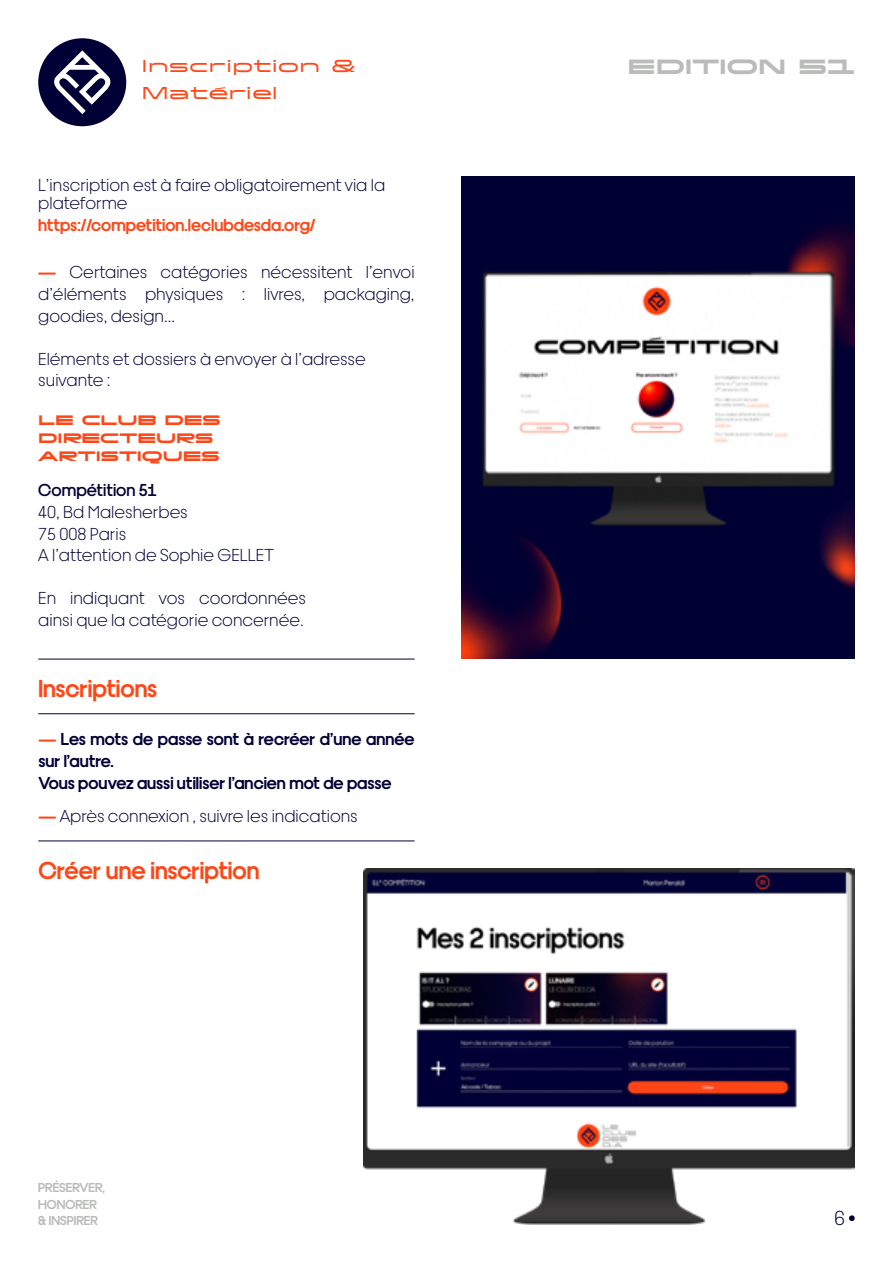
<style>
.page{position:relative;width:893px;height:1263px;background:#fff}
.page>*{position:absolute;margin:0;border:0;box-sizing:border-box;transform-origin:0 0}
.t1{font:700 25.5px "Dr";color:#ff4617}
.t2{font:300 21px "Dr";color:#000037}
.t3{font:300 18px/21.6px "Dr";color:#000037}
.t4{font:700 18px/21.6px "Dr";color:#000037}
.t5{font:700 18px "Dr";color:#ff4617}
.t6{font:500 18px "Dr";color:#000037}
.t7{font:18px "PVC Banner Ultra";color:#b9bcb9}
.t8{font:15px "PVC Banner";color:#ff4617}
.t9{font:700 13.5px/16.2px "Dr";color:#b9bcb9}
.t10{font:12px/18px "PVC Banner Ultra";color:#ff4617}
.s1{font-weight:700;color:#ff4617}
.s2{color:#ff4617}
</style>
<div class="page">
<img style="left:461px;top:176px;width:394px;height:483px">
<div style="left:38px;top:38px;width:88px;height:88px;background:#000037;border-radius:50%"></div>
<svg style="left:54px;top:50px;width:57px;height:64px"></svg>
<hr style="left:38px;top:659px;width:377px;height:1px;background:#000037">
<hr style="left:38px;top:840px;width:377px;height:1px;background:#000037">
<hr style="left:38px;top:713px;width:377px;height:1px;background:#000037">
<img style="left:364px;top:868px;width:491px;height:357px">
<p class="t8" style="left:142px;top:54px;width:216px">Inscription &amp;</p>
<p class="t7" style="left:628px;top:53px;width:229px">EDITION 51</p>
<p class="t8" style="left:142px;top:81px;width:138px">Matériel</p>
<p class="t3" style="left:38px;top:175px;width:349px;line-height:18px">L’inscription est à faire obligatoirement via la plateforme</p>
<p class="t5" style="left:38px;top:212px;width:279px">https://competition.leclubdesda.org/</p>
<p class="t3" style="left:38px;top:261px;width:378px;text-align:justify"><span class="s1">—</span> Certaines catégories nécessitent l’envoi d’éléments physiques : livres, packaging, goodies, design...</p>
<p class="t3" style="left:38px;top:347px;width:329px">Eléments et dossiers à envoyer à l’adresse suivante :</p>
<p class="t10" style="left:38px;top:410px;width:184px">LE CLUB DES<br>DIRECTEURS<br>ARTISTIQUES</p>
<p class="t6" style="left:38px;top:478px;width:120px">Compétition 51</p>
<p class="t3" style="left:38px;top:500px;width:238px">40, Bd Malesherbes<br>75 008 Paris<br>A l’attention de Sophie GELLET</p>
<p class="t3" style="left:38px;top:587px;width:269px">En indiquant vos coordonnées ainsi que la catégorie concernée.</p>
<h1 class="t1" style="left:38px;top:670px;width:121px">Inscriptions</h1>
<p class="t4" style="left:38px;top:728px;width:378px"><span class="s2">—</span> Les mots de passe sont à recréer d’une année sur l’autre.<br>Vous pouvez aussi utiliser l’ancien mot de passe</p>
<p class="t3" style="left:38px;top:804px;width:321px"><span class="s1">—</span> Après connexion , suivre les indications</p>
<h1 class="t1" style="left:38px;top:853px;width:223px">Créer une inscription</h1>
<p class="t9" style="left:38px;top:1179px;width:68px">PRÉSERVER,<br>HONORER &amp; INSPIRER</p>
<p class="t2" style="left:834px;top:1203px;width:12px">6</p>
</div>
